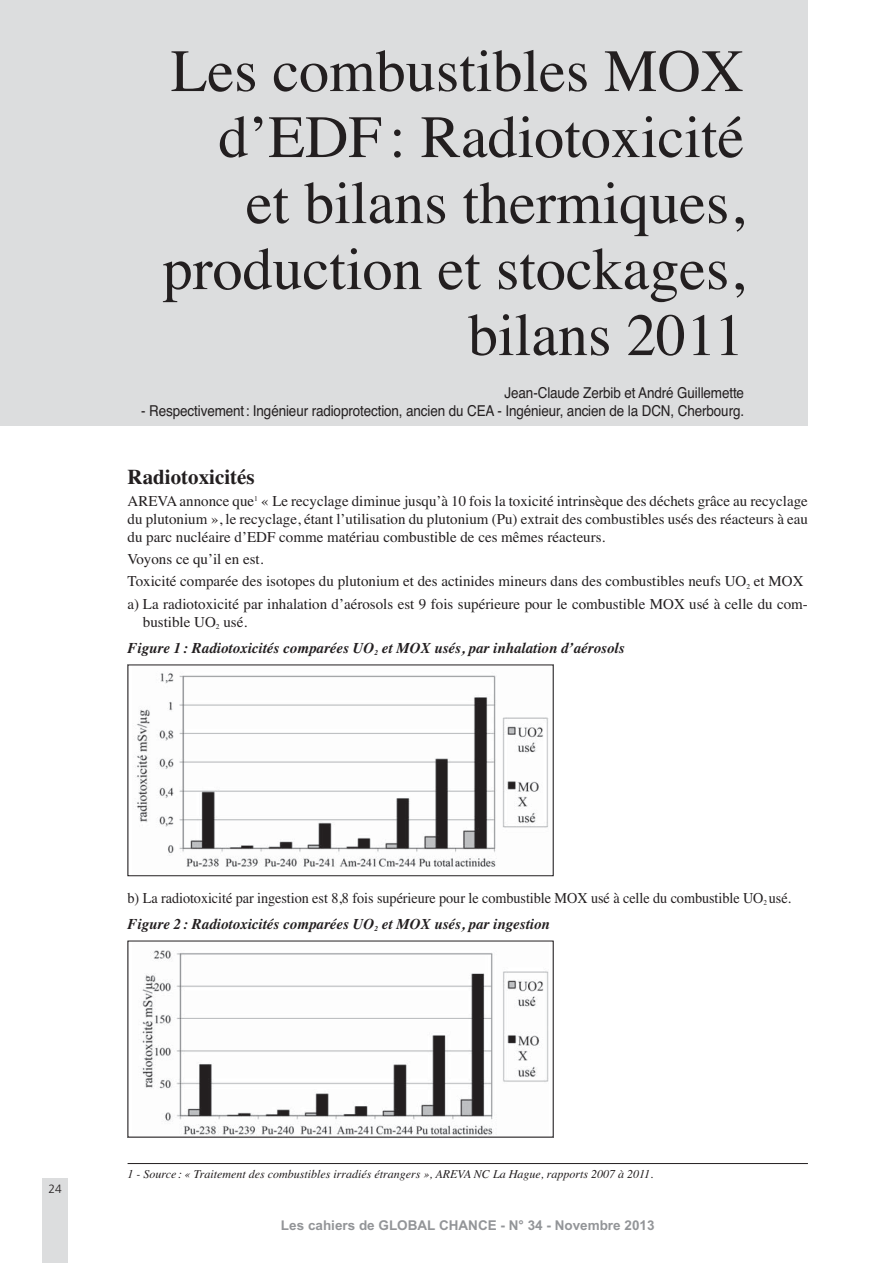
<style>
.page{position:relative;width:893px;height:1263px;background:#fff}
.page>*{position:absolute;margin:0;border:0;box-sizing:border-box;transform-origin:0 0}
.t1{font:60px/66px "Times";color:#231f20;text-align:right}
.t2{font:700 21px "Times";color:#231f20}
.t3{font:15px/18px "Times";color:#231f20;text-align:justify}
.t4{font:15px/26.5px "Times";color:#231f20;scale:.95 1}
.t5{font:15px "Helvetica";letter-spacing:-.01em;color:#231f20;scale:.9 1}
.t6{font:italic 700 15px/26.5px "Times";color:#231f20}
.t7{font:700 13.5px "Arial";color:#939598}
.t8{font:italic 12px "Times";color:#231f20}
.t9{font:300 12px "Frutiger";color:#231f20}
.s1{font-weight:400;font-style:normal}
.s2{font-weight:700;font-style:italic}
</style>
<div class="page">
<div style="left:43px;top:1178px;width:25px;height:85px;background:#dcddde"></div>
<div style="left:0;top:0;width:808px;height:425px;background:#dcddde"></div>
<img style="left:136px;top:673px;width:413px;height:194px">
<div style="left:128px;top:664px;width:426px;height:212px;border:1px solid #231f20"></div>
<img style="left:142px;top:950px;width:407px;height:185px">
<hr style="left:128px;top:1163px;width:680px;height:1px;background:#231f20">
<h1 class="t1" style="left:163px;top:44px;width:583px">Les combustibles MOX d’EDF : Radiotoxicité et bilans thermiques, production et stockages, bilans 2011</h1>
<p class="t5" style="left:505px;top:387px;width:268px">Jean-Claude Zerbib et André Guillemette</p>
<p class="t5" style="left:141px;top:405px;width:671px">- Respectivement : Ingénieur radioprotection, ancien du CEA - Ingénieur, ancien de la DCN, Cherbourg.</p>
<h2 class="t2" style="left:128px;top:469px;width:129px">Radiotoxicités</h2>
<p class="t3" style="left:128px;top:493px;width:682px">AREVA annonce que<sup>1</sup> « Le recyclage diminue jusqu’à 10 fois la toxicité intrinsèque des déchets grâce au recyclage du plutonium », le recyclage, étant l’utilisation du plutonium (Pu) extrait des combustibles usés des réacteurs à eau du parc nucléaire d’EDF comme matériau combustible de ces mêmes réacteurs.</p>
<p class="t3" style="left:128px;top:549px;width:682px;line-height:22.2px;text-align:left">Voyons ce qu’il en est.<br>Toxicité comparée des isotopes du plutonium et des actinides mineurs dans des combustibles neufs UO<sub>2</sub> et MOX a) La radiotoxicité par inhalation d’aérosols est 9 fois supérieure pour le combustible MOX usé à celle du com-</p>
<p class="t6" style="left:128px;top:609px;width:498px;text-indent:15px"><span class="s1">bustible UO</span><sub>2</sub> <span class="s1">usé.<br></span>Figure 1 : Radiotoxicités comparées UO<sub>2</sub> et MOX usés, par inhalation d’aérosols</p>
<p class="t4" style="left:128px;top:886px;width:700px">b) La radiotoxicité par ingestion est 8,8 fois supérieure pour le combustible MOX usé à celle du combustible UO<sub>2</sub> usé.<br><span class="s2">Figure 2 : Radiotoxicités comparées UO</span><sub>2</sub> <span class="s2">et MOX usés, par ingestion</span></p>
<p class="t9" style="left:49px;top:1184px;width:15px">24</p>
<p class="t8" style="left:128px;top:1169px;width:527px">1 - Source : « Traitement des combustibles irradiés étrangers », AREVA NC La Hague, rapports 2007 à 2011.</p>
<p class="t7" style="left:281px;top:1218px;width:375px">Les cahiers de GLOBAL CHANCE - N° 34 - Novembre 2013</p>
</div>
